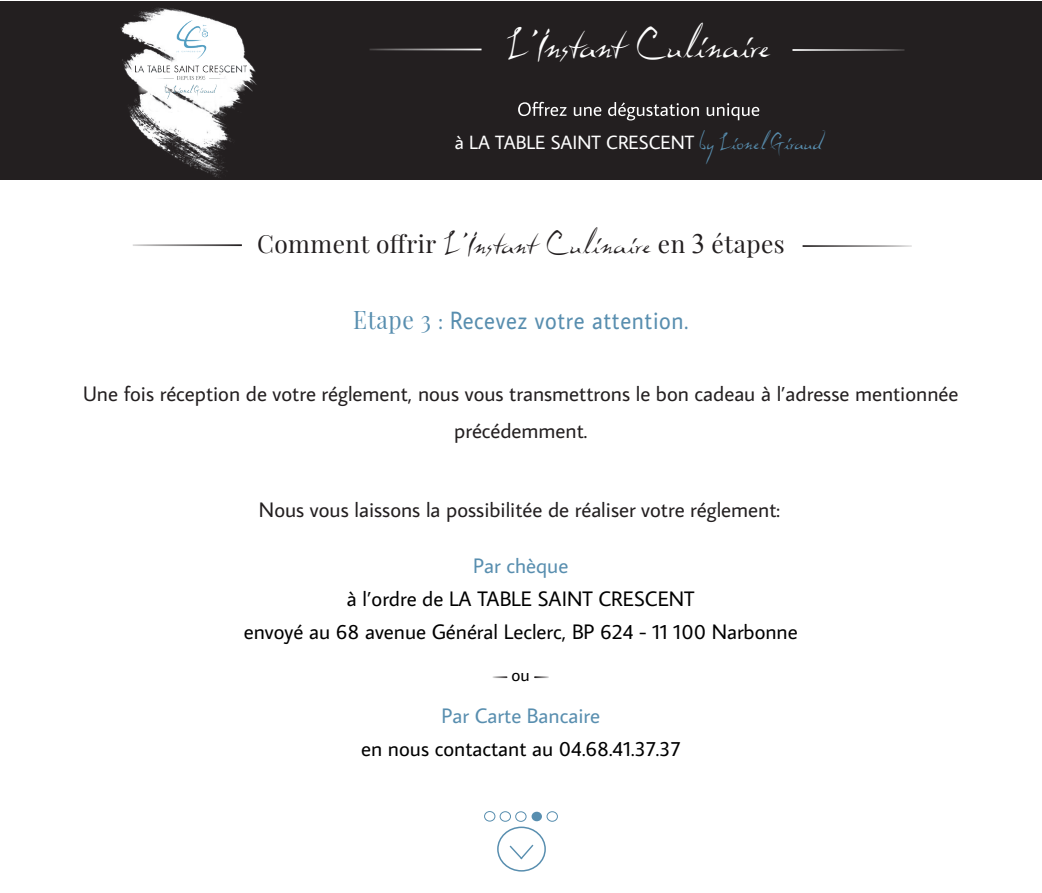
<style>
.page{position:relative;width:1042px;height:893px;background:#fff}
.page>*{position:absolute;margin:0;border:0;box-sizing:border-box;transform-origin:0 0}
.t1{font:35px "Dali";letter-spacing:-.02em;color:#fff}
.t2{font:25.03px "Average Sans";letter-spacing:.03em;color:#588eaf;scale:.91 1}
.t3{font:24.5px "Playfair Display";letter-spacing:.02em;color:#231f20}
.t4{font:21px/36.8px "Average Sans";color:#231f20;text-align:center}
.t5{font:21px/33.2px "Average Sans";color:#000;text-align:center}
.t6{font:21px "Average Sans";color:#588eaf}
.t7{font:19.25px "Average Sans";color:#fff}
.t8{font:17.5px "Average Sans";color:#000}
.s1{font-family:"Dali";color:#588eaf}
.s2{font-family:"Dali";font-size:26.25px}
.s3{font-family:"Times New Roman";font-size:28px}
.s4{font-family:"Playfair Display"}
</style>
<div class="page">
<div style="left:0;top:1px;width:1042px;height:179px;background:#231f20"></div>
<img style="left:120px;top:7px;width:137px;height:171px">
<img style="left:177px;top:20px;width:31px;height:39px">
<img style="left:135px;top:65px;width:111px;height:33px">
<svg style="left:518px;top:102px;width:241px;height:19px"></svg>
<hr style="left:792px;top:49px;width:112px;height:2px;background:#fff">
<hr style="left:369px;top:49px;width:112px;height:1px;background:#fff">
<hr style="left:802px;top:245px;width:110px;height:2px;background:#231f20">
<hr style="left:133px;top:244px;width:109px;height:2px;background:#231f20">
<svg style="left:535px;top:676px;width:13px;height:2px"></svg>
<svg style="left:493px;top:676px;width:13px;height:2px"></svg>
<div style="left:497px;top:827px;width:49px;height:45px;border:1px solid #588eaf;border-radius:50%"></div>
<svg style="left:509px;top:844px;width:25px;height:16px"></svg>
<div style="left:500px;top:811px;width:11px;height:10px;border:1px solid #588eaf;border-radius:50%"></div>
<div style="left:484px;top:811px;width:11px;height:10px;border:1px solid #588eaf;border-radius:50%"></div>
<div style="left:515px;top:812px;width:11px;height:9px;border:1px solid #588eaf;border-radius:50%"></div>
<div style="left:531px;top:812px;width:11px;height:9px;background:#588eaf;border-radius:50%"></div>
<div style="left:547px;top:811px;width:10px;height:10px;border:1px solid #588eaf;border-radius:50%"></div>
<h1 class="t1" style="left:507px;top:25px;width:266px">L’Instant Culinaire</h1>
<p class="t7" style="left:455px;top:129px;width:369px">à LA TABLE SAINT CRESCENT <span class="s1">by Lionel Giraud</span></p>
<p class="t3" style="left:257px;top:229px;width:529px">Comment offrir <span class="s2">L’Instant Culinaire</span> en <span class="s3">3</span> étapes</p>
<p class="t2" style="left:353px;top:304px;width:369px"><span class="s4">Etape 3</span> : Recevez votre attention.</p>
<p class="t4" style="left:83px;top:375px;width:877px">Une fois réception de votre réglement, nous vous transmettrons le bon cadeau à l’adresse mentionnée précédemment.</p>
<p class="t4" style="left:259px;top:490px;width:522px">Nous vous laissons la possibilitée de réaliser votre réglement:</p>
<p class="t6" style="left:473px;top:551px;width:97px">Par chèque</p>
<p class="t5" style="left:244px;top:581px;width:555px">à l’ordre de LA TABLE SAINT CRESCENT<br>envoyé au 68 avenue Général Leclerc, BP 624 - 11 100 Narbonne</p>
<p class="t8" style="left:512px;top:663px;width:20px">ou</p>
<p class="t6" style="left:441px;top:701px;width:160px">Par Carte Bancaire</p>
<p class="t5" style="left:361px;top:732px;width:321px">en nous contactant au 04.68.41.37.37</p>
</div>
